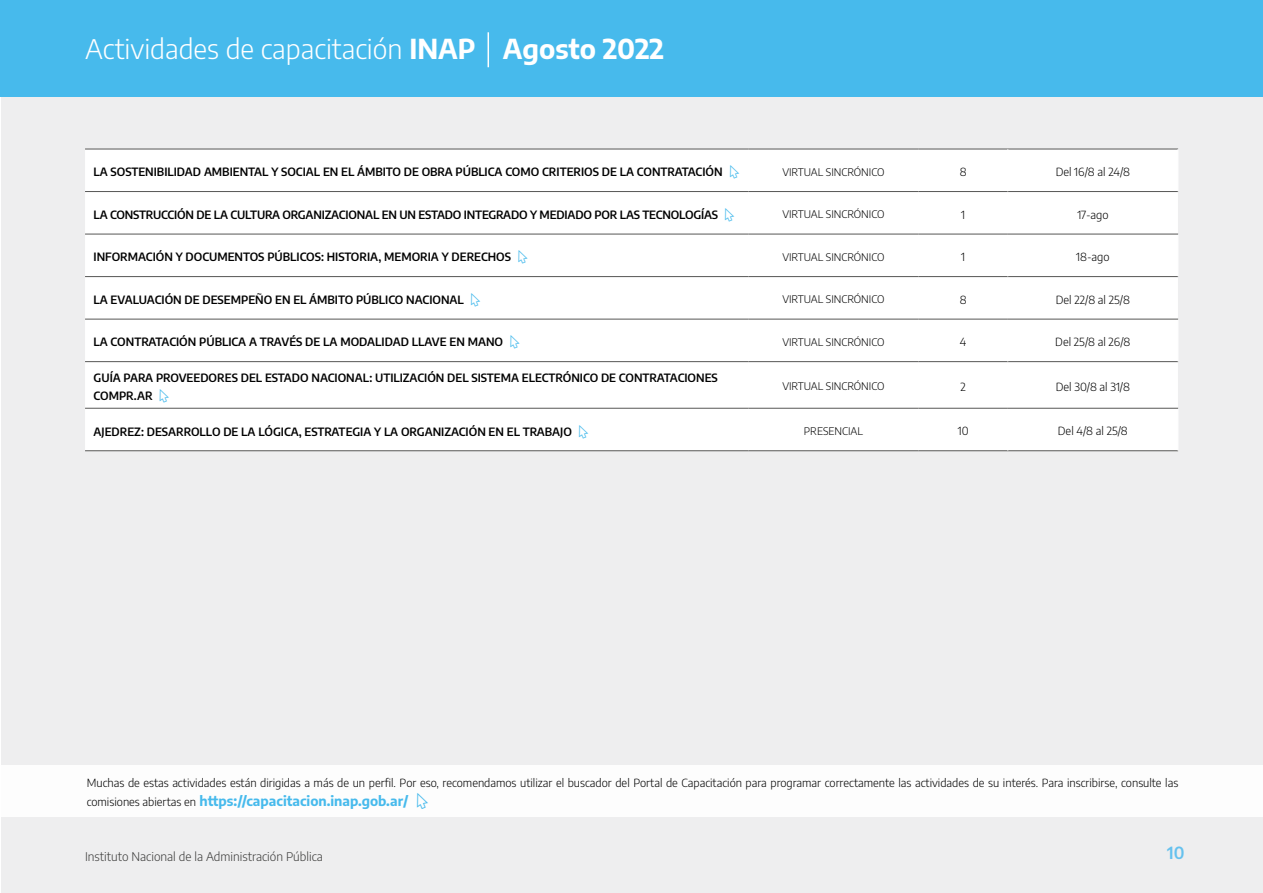
<style>
.page{position:relative;width:1263px;height:893px;background:#fff}
.page>*{position:absolute;margin:0;border:0;box-sizing:border-box;transform-origin:0 0}
.t1{font:300 27px "Encode Sans";color:#fff}
.t2{font:600 16.5px "Encode Sans";color:#65c1ee}
.t3{font:700 13.5px "Encode Sans";color:#47baec}
.t4{font:300 12px "Encode Sans";color:#3c3c3b}
.t5{font:600 11.25px/18px "Encode Sans";color:#000}
.t6{font:300 11.25px "Encode Sans";color:#000}
.t7{font:300 10.5px "Encode Sans";color:#000}
.s1{font-weight:700}
.s2{font-family:"Cursors";font-weight:400;font-size:15px;color:#47baec}
.s3{font-weight:300;font-size:11.25px;color:#000}
.s4{font-family:"Cursors";font-weight:400;font-size:18px}
</style>
<div class="page">
<div style="left:1px;top:0;width:1262px;height:893px;background:#eeeeef"></div>
<div style="left:0;top:0;width:1263px;height:97px;background:#47baec"></div>
<div style="left:0;top:765px;width:1263px;height:51px;background:#fff"></div>
<hr style="left:487px;top:32px;width:2px;height:35px;background:#fff">
<div style="left:85px;top:150px;width:1093px;height:300px;background:#fff"></div>
<hr style="left:85px;top:149px;width:663px;height:1px;background:#575756">
<hr style="left:748px;top:149px;width:170px;height:1px;background:#575756">
<hr style="left:918px;top:149px;width:90px;height:1px;background:#575756">
<hr style="left:1008px;top:149px;width:170px;height:1px;background:#575756">
<hr style="left:85px;top:191px;width:663px;height:1px;background:#575756">
<hr style="left:748px;top:191px;width:170px;height:1px;background:#575756">
<hr style="left:918px;top:191px;width:90px;height:1px;background:#575756">
<hr style="left:1008px;top:191px;width:170px;height:1px;background:#575756">
<hr style="left:85px;top:276px;width:663px;height:1px;background:#575756">
<hr style="left:748px;top:276px;width:170px;height:1px;background:#575756">
<hr style="left:918px;top:276px;width:90px;height:1px;background:#575756">
<hr style="left:1008px;top:276px;width:170px;height:1px;background:#575756">
<hr style="left:85px;top:361px;width:663px;height:1px;background:#575756">
<hr style="left:748px;top:361px;width:170px;height:1px;background:#575756">
<hr style="left:918px;top:361px;width:90px;height:1px;background:#575756">
<hr style="left:1008px;top:361px;width:170px;height:1px;background:#575756">
<hr style="left:85px;top:450px;width:663px;height:1px;background:#575756">
<hr style="left:748px;top:450px;width:170px;height:1px;background:#575756">
<hr style="left:918px;top:450px;width:90px;height:1px;background:#575756">
<hr style="left:1008px;top:450px;width:170px;height:1px;background:#575756">
<hr style="left:1007px;top:149px;width:1px;height:42px;background:#fff">
<hr style="left:1178px;top:149px;width:1px;height:42px;background:#fff">
<hr style="left:1007px;top:234px;width:1px;height:42px;background:#fff">
<hr style="left:1178px;top:234px;width:1px;height:42px;background:#fff">
<hr style="left:1007px;top:319px;width:1px;height:42px;background:#fff">
<hr style="left:1178px;top:319px;width:1px;height:42px;background:#fff">
<hr style="left:1007px;top:408px;width:1px;height:43px;background:#fff">
<hr style="left:1178px;top:408px;width:1px;height:43px;background:#fff">
<hr style="left:85px;top:234px;width:663px;height:1px;background:#575756">
<hr style="left:748px;top:234px;width:170px;height:1px;background:#575756">
<hr style="left:918px;top:234px;width:90px;height:1px;background:#575756">
<hr style="left:1008px;top:234px;width:170px;height:1px;background:#575756">
<hr style="left:85px;top:319px;width:663px;height:1px;background:#575756">
<hr style="left:748px;top:319px;width:170px;height:1px;background:#575756">
<hr style="left:918px;top:319px;width:90px;height:1px;background:#575756">
<hr style="left:1008px;top:319px;width:170px;height:1px;background:#575756">
<hr style="left:85px;top:408px;width:663px;height:1px;background:#575756">
<hr style="left:748px;top:408px;width:170px;height:1px;background:#575756">
<hr style="left:918px;top:408px;width:90px;height:1px;background:#575756">
<hr style="left:1008px;top:408px;width:170px;height:1px;background:#575756">
<h1 class="t1" style="left:85px;top:30px;width:581px">Actividades de capacitación <span class="s1">INAP Agosto 2022</span></h1>
<p class="t5" style="left:94px;top:162px;width:648px">LA SOSTENIBILIDAD AMBIENTAL Y SOCIAL EN EL ÁMBITO DE OBRA PÚBLICA COMO CRITERIOS DE LA CONTRATACIÓN <span class="s2">V</span></p>
<p class="t7" style="left:782px;top:164px;width:104px">VIRTUAL SINCRÓNICO</p>
<p class="t6" style="left:960px;top:164px;width:8px">8</p>
<p class="t6" style="left:1056px;top:164px;width:76px">Del 16/8 al 24/8</p>
<p class="t5" style="left:94px;top:205px;width:643px">LA CONSTRUCCIÓN DE LA CULTURA ORGANIZACIONAL EN UN ESTADO INTEGRADO Y MEDIADO POR LAS TECNOLOGÍAS <span class="s2">V</span></p>
<p class="t7" style="left:782px;top:207px;width:104px">VIRTUAL SINCRÓNICO</p>
<p class="t6" style="left:961px;top:207px;width:5px">1</p>
<p class="t6" style="left:1077px;top:207px;width:33px">17-ago</p>
<p class="t5" style="left:94px;top:247px;width:436px">INFORMACIÓN Y DOCUMENTOS PÚBLICOS: HISTORIA, MEMORIA Y DERECHOS <span class="s2">V</span></p>
<p class="t7" style="left:782px;top:250px;width:104px">VIRTUAL SINCRÓNICO</p>
<p class="t6" style="left:961px;top:249px;width:5px">1</p>
<p class="t6" style="left:1076px;top:249px;width:35px">18-ago</p>
<p class="t5" style="left:94px;top:290px;width:389px">LA EVALUACIÓN DE DESEMPEÑO EN EL ÁMBITO PÚBLICO NACIONAL <span class="s2">V</span></p>
<p class="t7" style="left:782px;top:292px;width:104px">VIRTUAL SINCRÓNICO</p>
<p class="t6" style="left:960px;top:292px;width:8px">8</p>
<p class="t6" style="left:1056px;top:292px;width:76px">Del 22/8 al 25/8</p>
<p class="t5" style="left:94px;top:333px;width:428px">LA CONTRATACIÓN PÚBLICA A TRAVÉS DE LA MODALIDAD LLAVE EN MANO <span class="s2">V</span></p>
<p class="t7" style="left:782px;top:335px;width:104px">VIRTUAL SINCRÓNICO</p>
<p class="t6" style="left:960px;top:334px;width:8px">4</p>
<p class="t6" style="left:1055px;top:334px;width:77px">Del 25/8 al 26/8</p>
<p class="t5" style="left:94px;top:368px;width:626px">GUÍA PARA PROVEEDORES DEL ESTADO NACIONAL: UTILIZACIÓN DEL SISTEMA ELECTRÓNICO DE CONTRATACIONES<br>COMPR.AR <span class="s2">V</span></p>
<p class="t7" style="left:782px;top:379px;width:104px">VIRTUAL SINCRÓNICO</p>
<p class="t6" style="left:960px;top:379px;width:7px">2</p>
<p class="t6" style="left:1056px;top:379px;width:76px">Del 30/8 al 31/8</p>
<p class="t5" style="left:94px;top:422px;width:497px">AJEDREZ: DESARROLLO DE LA LÓGICA, ESTRATEGIA Y LA ORGANIZACIÓN EN EL TRABAJO <span class="s2">V</span></p>
<p class="t7" style="left:804px;top:424px;width:61px">PRESENCIAL</p>
<p class="t6" style="left:958px;top:423px;width:12px">10</p>
<p class="t6" style="left:1058px;top:423px;width:71px">Del 4/8 al 25/8</p>
<p class="t6" style="left:87px;top:775px;width:1093px">Muchas de estas actividades están dirigidas a más de un perfil. Por eso, recomendamos utilizar el buscador del Portal de Capacitación para programar correctamente las actividades de su interés. Para inscribirse, consulte las</p>
<p class="t3" style="left:87px;top:791px;width:344px"><span class="s3">comisiones abiertas en</span> https://capacitacion.inap.gob.ar/ <span class="s4">V</span></p>
<p class="t4" style="left:85px;top:848px;width:239px">Instituto Nacional de la Administración Pública</p>
<h2 class="t2" style="left:1167px;top:840px;width:19px">10</h2>
</div>
